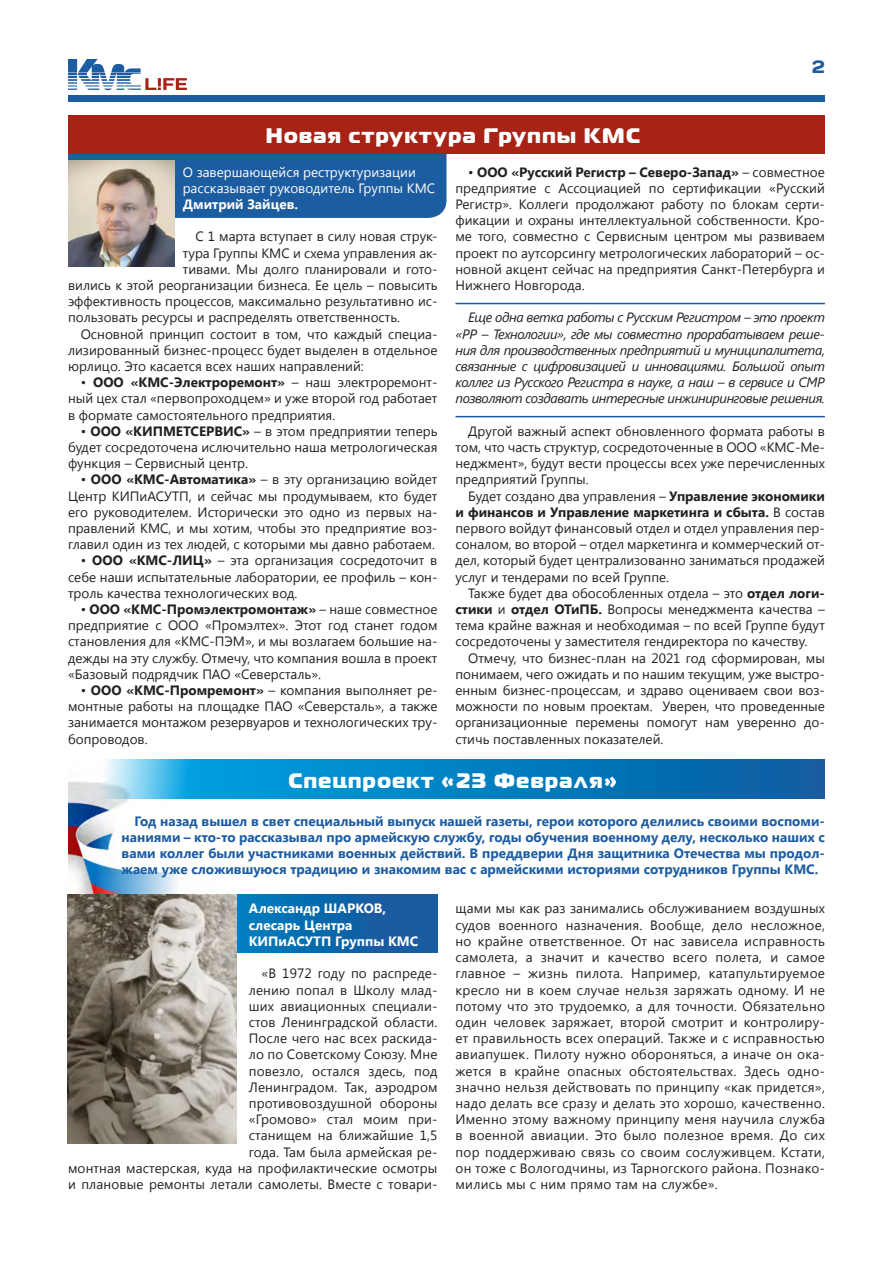
<style>
.page{position:relative;width:893px;height:1263px;background:#fff}
.page>*{position:absolute;margin:0;border:0;box-sizing:border-box;transform-origin:0 0}
.t1{font:21px "Magistral Black C";letter-spacing:.07em;color:#fff}
.t2{font:18px "Days";color:#1c5ca1}
.t3{font:13.5px/16.2px "Segoe UI";color:#231f20;text-align:justify}
.t4{font:700 13.5px/16.2px "Segoe UI";color:#1c5ca1;text-align:justify}
.t5{font:italic 13.5px/16.2px "Segoe UI";letter-spacing:-.03em;color:#231f20;text-align:justify}
.t6{font:13.5px/16.2px "Segoe UI";color:#fff}
.t7{font:700 13.5px/16.2px "Segoe UI";color:#fff}
.s1{font-weight:700}
</style>
<div class="page">
<div style="left:68px;top:96px;width:757px;height:6px;background:#1c5ca1"></div>
<svg style="left:68px;top:59px;width:119px;height:31px"></svg>
<svg style="left:220px;top:760px;width:605px;height:38px;background:#027bbe"></svg>
<img style="left:68px;top:759px;width:152px;height:135px">
<svg style="left:236px;top:895px;width:201px;height:57px;background:#0c68ab"></svg>
<div style="left:68px;top:154px;width:378px;height:64px;background:#1c5ca1"></div>
<div style="left:68px;top:115px;width:757px;height:39px;background:#a82316"></div>
<img style="left:68px;top:161px;width:106px;height:106px">
<hr style="left:455px;top:303px;width:370px;height:1px;background:#1c5ca1">
<hr style="left:455px;top:416px;width:370px;height:1px;background:#1c5ca1">
<img style="left:68px;top:894px;width:168px;height:250px">
<h2 class="t2" style="left:812px;top:55px;width:14px">2</h2>
<h1 class="t1" style="left:266px;top:122px;width:376px">Новая структура Группы КМС</h1>
<p class="t6" style="left:183px;top:163px;width:254px">О завершающейся реструктуризации рассказывает руководитель Группы КМС</p>
<p class="t7" style="left:183px;top:195px;width:117px">Дмитрий Зайцев.</p>
<p class="t3" style="left:196px;top:228px;width:243px">С 1 марта вступает в силу новая струк-</p>
<p class="t3" style="left:183px;top:244px;width:256px">тура Группы КМС и схема управления ак-</p>
<p class="t3" style="left:183px;top:260px;width:256px">тивами. Мы долго планировали и гото-</p>
<p class="t3" style="left:68px;top:276px;width:371px">вились к этой реорганизации бизнеса. Ее цель – повысить</p>
<p class="t3" style="left:68px;top:293px;width:371px">эффективность процессов, максимально результативно ис-</p>
<p class="t3" style="left:68px;top:309px;width:334px">пользовать ресурсы и распределять ответственность.</p>
<p class="t3" style="left:81px;top:325px;width:358px">Основной принцип состоит в том, что каждый специа-</p>
<p class="t3" style="left:68px;top:341px;width:371px">лизированный бизнес-процесс будет выделен в отдельное</p>
<p class="t3" style="left:68px;top:357px;width:297px">юрлицо. Это касается всех наших направлений:</p>
<p class="t3" style="left:68px;top:374px;width:371px;text-indent:13px">• <span class="s1">ООО «КМС-Электроремонт»</span> – наш электроремонт&shy;ный цех стал «первопроходцем» и уже второй год работает в формате самостоятельного предприятия.</p>
<p class="t3" style="left:68px;top:422px;width:371px;text-indent:13px">• <span class="s1">ООО «КИПМЕТСЕРВИС»</span> – в этом предприятии теперь будет сосредоточена ислючительно наша метрологическая функция – Сервисный центр.</p>
<p class="t3" style="left:68px;top:471px;width:371px;text-indent:13px">• <span class="s1">ООО «КМС-Автоматика»</span> – в эту организацию войдет Центр КИПиАСУТП, и сейчас мы продумываем, кто будет его руководителем. Исторически это одно из первых на&shy;правлений КМС, и мы хотим, чтобы это предприятие воз&shy;главил один из тех людей, с которыми мы давно работаем.</p>
<p class="t3" style="left:68px;top:552px;width:371px;text-indent:13px">• <span class="s1">ООО «КМС-ЛИЦ»</span> – эта организация сосредоточит в себе наши испытательные лаборатории, ее профиль – кон&shy;троль качества технологических вод.</p>
<p class="t3" style="left:68px;top:600px;width:371px;text-indent:13px">• <span class="s1">ООО «КМС-Промэлектромонтаж»</span> – наше совместное предприятие с ООО «Промэлтех». Этот год станет годом становления для «КМС-ПЭМ», и мы возлагаем большие на&shy;дежды на эту службу. Отмечу, что компания вошла в проект «Базовый подрядчик ПАО «Северсталь».</p>
<p class="t3" style="left:68px;top:681px;width:371px;text-indent:13px">• <span class="s1">ООО «КМС-Промремонт»</span> – компания выполняет ре&shy;монтные работы на площадке ПАО «Северсталь», а также занимается монтажом резервуаров и технологических тру&shy;бопроводов.</p>
<p class="t3" style="left:455px;top:163px;width:371px;text-indent:13px">• <span class="s1">ООО «Русский Регистр – Северо-Запад»</span> – совместное предприятие с Ассоциацией по сертификации «Русский Регистр». Коллеги продолжают работу по блокам серти&shy;фикации и охраны интеллектуальной собственности. Кро&shy;ме того, совместно с Сервисным центром мы развиваем проект по аутсорсингу метрологических лабораторий – ос&shy;новной акцент сейчас на предприятия Санкт-Петербурга и Нижнего Новгорода.</p>
<p class="t5" style="left:455px;top:309px;width:371px;text-indent:13px">Еще одна ветка работы с Русским Регистром – это проект «РР – Технологии», где мы совместно прорабатываем реше&shy;ния для производственных предприятий и муниципалитета, связанные с цифровизацией и инновациями. Большой опыт коллег из Русского Регистра в науке, а наш – в сервисе и СМР позволяют создавать интересные инжиниринговые решения.</p>
<p class="t3" style="left:455px;top:422px;width:371px;text-indent:13px">Другой важный аспект обновленного формата работы в том, что часть структур, сосредоточенные в ООО «КМС-Ме&shy;неджмент», будут вести процессы всех уже перечисленных предприятий Группы.</p>
<p class="t3" style="left:455px;top:487px;width:371px;text-indent:13px">Будет создано два управления – <span class="s1">Управление экономики и финансов и Управление маркетинга и сбыта.</span> В состав первого войдут финансовый отдел и отдел управления пер&shy;соналом, во второй – отдел маркетинга и коммерческий от&shy;дел, который будет централизованно заниматься продажей услуг и тендерами по всей Группе.</p>
<p class="t3" style="left:455px;top:584px;width:371px;text-indent:13px">Также будет два обособленных отдела – это <span class="s1">отдел логи&shy;стики</span> и <span class="s1">отдел ОТиПБ.</span> Вопросы менеджмента качества – тема крайне важная и необходимая – по всей Группе будут сосредоточены у заместителя гендиректора по качеству.</p>
<p class="t3" style="left:455px;top:649px;width:371px;text-indent:13px">Отмечу, что бизнес-план на 2021 год сформирован, мы понимаем, чего ожидать и по нашим текущим, уже выстро&shy;енным бизнес-процессам, и здраво оцениваем свои воз&shy;можности по новым проектам. Уверен, что проведенные организационные перемены помогут нам уверенно до&shy;стичь поставленных показателей.</p>
<h1 class="t1" style="left:288px;top:766px;width:330px">Спецпроект «23 Февраля»</h1>
<p class="t4" style="left:122px;top:812px;width:705px;text-indent:13px">Год назад вышел в свет специальный выпуск нашей газеты, герои которого делились своими воспоми&shy;наниями – кто-то рассказывал про армейскую службу, годы обучения военному делу, несколько наших с вами коллег были участниками военных действий. В преддверии Дня защитника Отечества мы продол&shy;жаем уже сложившуюся традицию и знакомим вас с армейскими историями сотрудников Группы КМС.</p>
<p class="t7" style="left:249px;top:900px;width:99px">Александр Шарков</p>
<p class="t7" style="left:383px;top:900px;width:5px">,</p>
<p class="t7" style="left:249px;top:916px;width:171px">слесарь Центра<br>КИПиАСУТП Группы КМС</p>
<p class="t3" style="left:68px;top:965px;width:371px;text-align:right">«В 1972 году по распреде-<br>лению попал в Школу млад-<br>ших авиационных специали-<br>стов Ленинградской области.<br>После чего нас всех раскида-<br>ло по Советскому Союзу. Мне<br>повезло, остался здесь, под<br>Ленинградом. Так, аэродром<br>противовоздушной обороны<br>«Громово» стал моим при-<br>станищем на ближайшие 1,5<br>года. Там была армейская ре-<br>монтная мастерская, куда на профилактические осмотры и плановые ремонты летали самолеты. Вместе с товари-</p>
<p class="t3" style="left:455px;top:900px;width:371px">щами мы как раз занимались обслуживанием воздушных судов военного назначения. Вообще, дело несложное, но крайне ответственное. От нас зависела исправность самолета, а значит и качество всего полета, и самое главное – жизнь пилота. Например, катапультируемое кресло ни в коем случае нельзя заряжать одному. И не потому что это трудоемко, а для точности. Обязательно один человек заряжает, второй смотрит и контролиру&shy;ет правильность всех операций. Также и с исправностью авиапушек. Пилоту нужно обороняться, а иначе он ока&shy;жется в крайне опасных обстоятельствах. Здесь одно&shy;значно нельзя действовать по принципу «как придется», надо делать все сразу и делать это хорошо, качественно.<br>Именно этому важному принципу меня научила служба в военной авиации. Это было полезное время. До сих пор поддерживаю связь со своим сослуживцем. Кстати, он тоже с Вологодчины, из Тарногского района. Познако&shy;мились мы с ним прямо там на службе».</p>
</div>
